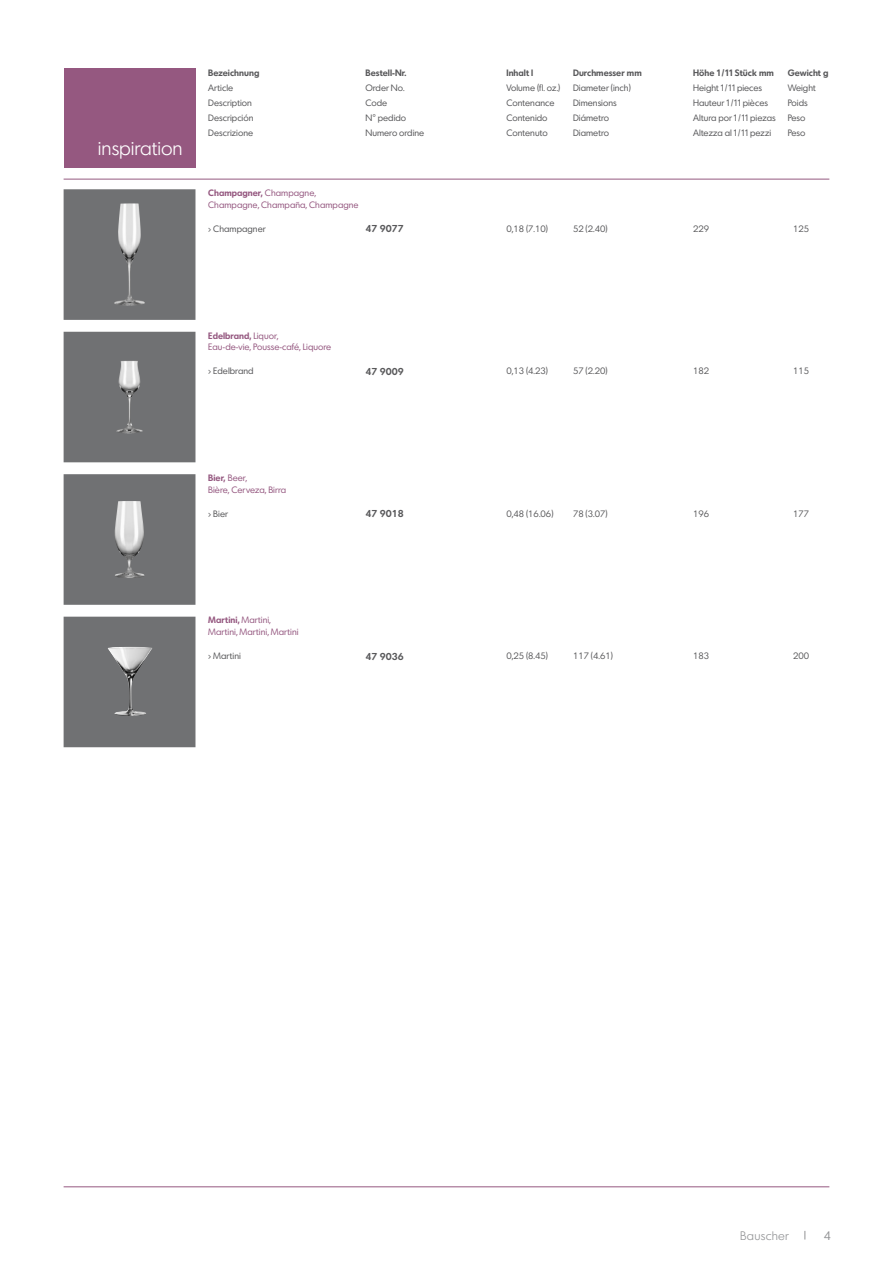
<style>
.page{position:relative;width:893px;height:1263px;background:#fff}
.page>*{position:absolute;margin:0;border:0;box-sizing:border-box;transform-origin:0 0}
.t1{font:300 19.5px "Bauscher";color:#fff}
.t2{font:300 12px "Bauscher";letter-spacing:.025em;color:#929395}
.t3{font:12px "Bauscher";color:#929395}
.t4{font:600 9.75px "Bauscher";color:#58585a}
.t5{font:9px/15px "Bauscher";letter-spacing:.005em;color:#58585a}
.t6{font:9px/11.9px "Bauscher";letter-spacing:.005em;color:#955880}
.t7{font:600 9px "Bauscher";letter-spacing:.005em;color:#58585a}
.s1{font-weight:600}
</style>
<div class="page">
<div style="left:64px;top:69px;width:131px;height:99px;background:#955880"></div>
<hr style="left:64px;top:179px;width:765px;height:1px;background:#955880">
<hr style="left:64px;top:1186px;width:765px;height:1px;background:#955880">
<svg style="left:64px;top:189px;width:131px;height:558px;background:#7a7b7d"></svg>
<img style="left:114px;top:203px;width:31px;height:103px">
<img style="left:116px;top:361px;width:27px;height:72px">
<img style="left:115px;top:501px;width:29px;height:77px">
<img style="left:107px;top:647px;width:46px;height:69px">
<h1 class="t1" style="left:98px;top:141px;width:86px">inspiration</h1>
<p class="t7" style="left:208px;top:69px;width:53px">Bezeichnung</p>
<p class="t5" style="left:208px;top:81px;width:47px">Article<br>Description<br>Descripción<br>Descrizione</p>
<p class="t7" style="left:365px;top:69px;width:43px">Bestell-Nr.</p>
<p class="t5" style="left:365px;top:81px;width:60px">Order No.<br>Code<br>N° pedido<br>Numero ordine</p>
<p class="t7" style="left:506px;top:69px;width:28px">Inhalt l</p>
<p class="t5" style="left:506px;top:81px;width:55px">Volume (fl. oz.)<br>Contenance<br>Contenido<br>Contenuto</p>
<p class="t7" style="left:573px;top:69px;width:70px">Durchmesser mm</p>
<p class="t5" style="left:573px;top:81px;width:59px">Diameter (inch)<br>Dimensions<br>Diámetro<br>Diametro</p>
<p class="t7" style="left:693px;top:69px;width:82px">Höhe ƒ /ƒƒ Stück mm</p>
<p class="t5" style="left:693px;top:81px;width:84px">Height ƒ / ƒƒ pieces<br>Hauteur ƒ / ƒƒ pièces<br>Altura por ƒ / ƒƒ piezas<br>Altezza al ƒ / ƒƒ pezzi</p>
<p class="t7" style="left:787px;top:69px;width:42px">Gewicht g</p>
<p class="t5" style="left:787px;top:81px;width:30px">Weight<br>Poids<br>Peso<br>Peso</p>
<p class="t6" style="left:208px;top:188px;width:152px"><span class="s1">Champagner,</span> Champagne,<br>Champagne, Champaña, Champagne</p>
<p class="t5" style="left:208px;top:222px;width:59px">› Champagner</p>
<p class="t4" style="left:365px;top:225px;width:40px">47 9077</p>
<p class="t5" style="left:506px;top:222px;width:43px">0,18 (7.10)</p>
<p class="t5" style="left:573px;top:222px;width:36px">52 (2.40)</p>
<p class="t5" style="left:693px;top:222px;width:18px">229</p>
<p class="t5" style="left:793px;top:222px;width:18px">125</p>
<p class="t6" style="left:208px;top:331px;width:124px"><span class="s1">Edelbrand,</span> Liquor,<br>Eau-de-vie, Pousse-café, Liquore</p>
<p class="t5" style="left:208px;top:365px;width:47px">› Edelbrand</p>
<p class="t4" style="left:365px;top:368px;width:40px">47 9009</p>
<p class="t5" style="left:506px;top:365px;width:43px">0,13 (4.23)</p>
<p class="t5" style="left:573px;top:365px;width:36px">57 (2.20)</p>
<p class="t5" style="left:693px;top:365px;width:18px">182</p>
<p class="t5" style="left:793px;top:365px;width:18px">115</p>
<p class="t6" style="left:208px;top:473px;width:80px"><span class="s1">Bier,</span> Beer,<br>Bière, Cerveza, Birra</p>
<p class="t5" style="left:208px;top:507px;width:21px">› Bier</p>
<p class="t4" style="left:365px;top:510px;width:40px">47 9018</p>
<p class="t5" style="left:506px;top:507px;width:48px">0,48 (16.06)</p>
<p class="t5" style="left:573px;top:507px;width:36px">78 (3.07)</p>
<p class="t5" style="left:693px;top:507px;width:18px">196</p>
<p class="t5" style="left:793px;top:507px;width:18px">177</p>
<p class="t6" style="left:208px;top:615px;width:92px"><span class="s1">Martini,</span> Martini,<br>Martini, Martini, Martini</p>
<p class="t5" style="left:208px;top:649px;width:34px">› Martini</p>
<p class="t4" style="left:365px;top:653px;width:40px">47 9036</p>
<p class="t5" style="left:506px;top:649px;width:43px">0,25 (8.45)</p>
<p class="t5" style="left:573px;top:649px;width:41px">117 (4.61)</p>
<p class="t5" style="left:693px;top:649px;width:18px">183</p>
<p class="t5" style="left:793px;top:649px;width:18px">200</p>
<h2 class="t2" style="left:740px;top:1231px;width:50px">Bauscher</h2>
<h2 class="t3" style="left:823px;top:1231px;width:9px">4</h2>
</div>
